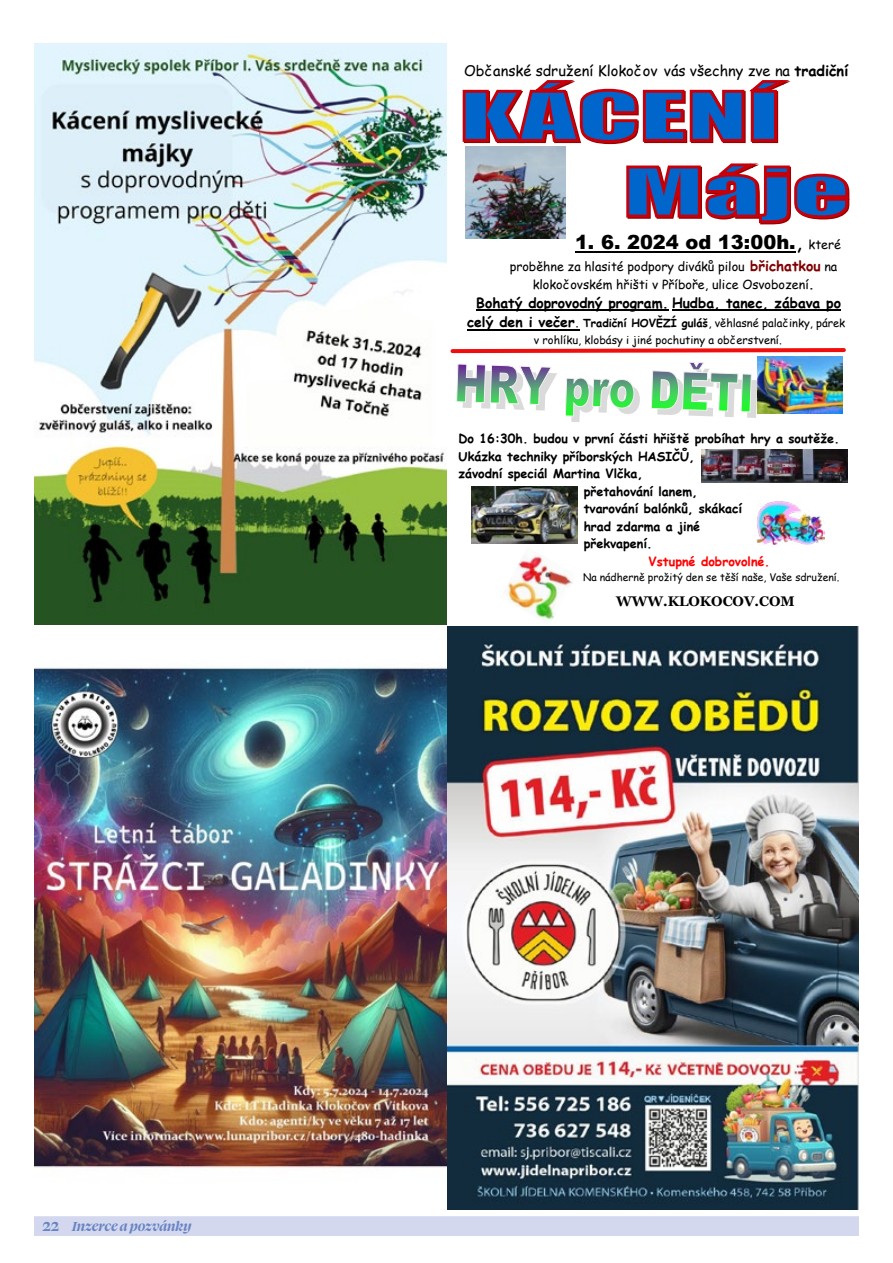
<style>
.page{position:relative;width:893px;height:1263px;background:#fff}
.page>*{position:absolute;margin:0;border:0;box-sizing:border-box;transform-origin:0 0}
.t1{font:900 19.5px "Arial";color:#000}
.t2{font:italic 700 15px "Swear Display";color:#6884c2}
.t3{font:14.55px "Comic Sans MS";color:#000}
.t4{font:700 13.95px "Comic Sans MS";color:#000}
.t5{font:700 13.95px "Georgia";color:#000}
.t6{font:700 12.45px "Comic Sans MS";color:#000}
.t7{font:12.45px/17.9px "Comic Sans MS";color:#000;text-align:center}
.t8{font:700 12.45px "Comic Sans MS";color:#f00}
.t9{font:11.1px/16.2px "Comic Sans MS";color:#000;text-align:center}
.t10{font:10.35px "Comic Sans MS";color:#000}
.s1{font-style:normal}
.s2{font-weight:700}
.s3{font-family:"Comic Sans MS";font-weight:400;font-size:22.2px}
.s4{font-family:"Comic Sans MS";font-weight:400;font-size:12.45px}
.s5{font-weight:700;font-size:13.95px;color:#800000}
.s6{font-weight:700;font-size:13.95px}
</style>
<div class="page">
<img style="left:506px;top:554px;width:67px;height:68px">
<img style="left:758px;top:357px;width:85px;height:57px">
<img style="left:466px;top:147px;width:99px;height:91px">
<svg style="left:456px;top:364px;width:101px;height:46px"></svg>
<svg style="left:565px;top:378px;width:75px;height:44px"></svg>
<svg style="left:651px;top:362px;width:106px;height:56px"></svg>
<svg style="left:462px;top:80px;width:326px;height:65px"></svg>
<svg style="left:626px;top:163px;width:224px;height:62px"></svg>
<svg style="left:575px;top:252px;width:19px;height:1px"></svg>
<hr style="left:595px;top:252px;width:201px;height:1px;background:#000">
<hr style="left:476px;top:310px;width:187px;height:1px;background:#000">
<hr style="left:672px;top:310px;width:169px;height:1px;background:#000">
<hr style="left:467px;top:329px;width:113px;height:1px;background:#000">
<svg style="left:450px;top:348px;width:396px;height:6px"></svg>
<img style="left:757px;top:501px;width:68px;height:43px">
<img style="left:472px;top:486px;width:105px;height:58px">
<img style="left:702px;top:449px;width:145px;height:33px">
<img style="left:446px;top:626px;width:413px;height:583px">
<img style="left:34px;top:43px;width:412px;height:1125px">
<div style="left:34px;top:1216px;width:825px;height:20px;background:#d4d8ef"></div>
<p class="t2" style="left:43px;top:1217px;width:150px"><span class="s1">22</span> Inzerce a pozvánky</p>
<p class="t3" style="left:464px;top:60px;width:386px">Občanské sdružení Klokočov vás všechny zve na <span class="s2">tradiční</span></p>
<p class="t1" style="left:575px;top:228px;width:267px">1. 6. 2024 od 13:00h.<span class="s3">,</span> <span class="s4">které</span></p>
<p class="t7" style="left:510px;top:257px;width:329px">proběhne za hlasité podpory diváků pilou <span class="s5">břichatkou</span> na klokočovském hřišti v Příboře, ulice Osvobození<span class="s2">.</span></p>
<p class="t4" style="left:476px;top:293px;width:366px">Bohatý doprovodný program. Hudba, tanec, zábava po</p>
<p class="t9" style="left:467px;top:315px;width:380px"><span class="s6">celý den i večer</span><span class="s2">. Tradiční HOVĚZÍ guláš</span>, věhlasné palačinky, párek v rohlíku, klobásy i jiné pochutiny a občerstvení.</p>
<p class="t6" style="left:458px;top:429px;width:383px">Do 16:30h. budou v první části hřiště probíhat hry a soutěže.</p>
<p class="t6" style="left:458px;top:447px;width:238px">Ukázka techniky příborských HASIČŮ,</p>
<p class="t6" style="left:458px;top:464px;width:186px">závodní speciál Martina Vlčka,</p>
<p class="t6" style="left:584px;top:482px;width:115px">přetahování lanem,</p>
<p class="t6" style="left:584px;top:499px;width:160px">tvarování balónků, skákací</p>
<p class="t6" style="left:584px;top:517px;width:118px">hrad zdarma a jiné</p>
<p class="t6" style="left:584px;top:534px;width:70px">překvapení.</p>
<p class="t8" style="left:648px;top:552px;width:123px">Vstupné dobrovolné.</p>
<p class="t10" style="left:583px;top:569px;width:258px">Na nádherně prožitý den se těší naše, Vaše sdružení.</p>
<p class="t5" style="left:616px;top:592px;width:180px">WWW.KLOKOCOV.COM</p>
</div>
